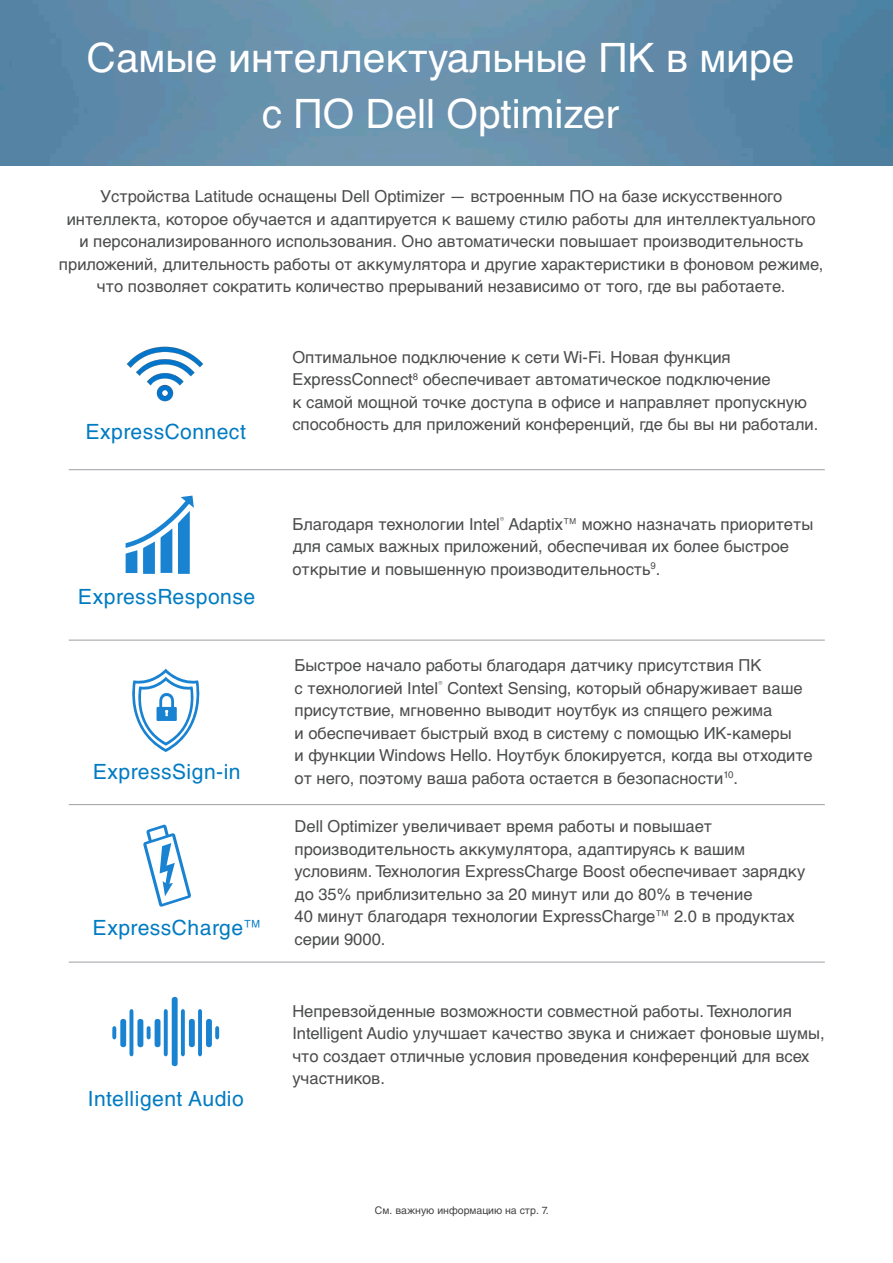
<style>
.page{position:relative;width:893px;height:1263px;background:#fff}
.page>*{position:absolute;margin:0;border:0;box-sizing:border-box;transform-origin:0 0}
.t1{font:40.5px/55.5px "Helvetica Cyr Upright";color:#fff;text-align:center}
.t2{font:21px "Helvetica Cyr Upright";letter-spacing:.025em;color:#007bc2}
.t3{font:16.5px/22.5px "Helvetica Cyr Upright";color:#4b4c4d}
.t4{font:10.5px "Helvetica Cyr Upright";color:#444}
</style>
<div class="page">
<img style="left:127px;top:346px;width:77px;height:56px">
<img style="left:0;top:0;width:893px;height:166px">
<hr style="left:69px;top:469px;width:756px;height:1px;background:#a8a9ad">
<hr style="left:69px;top:639px;width:756px;height:2px;background:#a8a9ad">
<hr style="left:69px;top:804px;width:756px;height:1px;background:#a8a9ad">
<hr style="left:69px;top:961px;width:756px;height:2px;background:#a8a9ad">
<svg style="left:143px;top:825px;width:48px;height:82px"></svg>
<svg style="left:132px;top:669px;width:67px;height:83px"></svg>
<svg style="left:112px;top:997px;width:107px;height:69px"></svg>
<svg style="left:126px;top:496px;width:68px;height:78px"></svg>
<p class="t1" style="left:87px;top:30px;width:709px">Самые интеллектуальные ПК в мире с ПО Dell Optimizer</p>
<p class="t3" style="left:59px;top:185px;width:766px;text-align:center">Устройства Latitude оснащены Dell Optimizer — встроенным ПО на базе искусственного интеллекта, которое обучается и адаптируется к вашему стилю работы для интеллектуального<br>и персонализированного использования. Оно автоматически повышает производительность приложений, длительность работы от аккумулятора и другие характеристики в фоновом режиме, что позволяет сократить количество прерываний независимо от того, где вы работаете.</p>
<p class="t2" style="left:86px;top:420px;width:162px">ExpressConnect</p>
<p class="t2" style="left:78px;top:585px;width:178px">ExpressResponse</p>
<p class="t2" style="left:93px;top:760px;width:149px">ExpressSign-in</p>
<p class="t2" style="left:93px;top:916px;width:170px">ExpressCharge™</p>
<p class="t2" style="left:88px;top:1087px;width:158px">Intelligent Audio</p>
<p class="t3" style="left:292px;top:346px;width:527px">Оптимальное подключение к сети Wi-Fi. Новая функция ExpressConnect<sup>8</sup> обеспечивает автоматическое подключение<br>к самой мощной точке доступа в офисе и направляет пропускную способность для приложений конференций, где бы вы ни работали.</p>
<p class="t3" style="left:292px;top:513px;width:522px">Благодаря технологии Intel<sup>®</sup> Adaptix™ можно назначать приоритеты для самых важных приложений, обеспечивая их более быстрое открытие и повышенную производительность<sup>9</sup>.</p>
<p class="t3" style="left:295px;top:654px;width:520px">Быстрое начало работы благодаря датчику присутствия ПК<br>с технологией Intel<sup>®</sup> Context Sensing, который обнаруживает ваше присутствие, мгновенно выводит ноутбук из спящего режима<br>и обеспечивает быстрый вход в систему с помощью ИК-камеры<br>и функции Windows Hello. Ноутбук блокируется, когда вы отходите от него, поэтому ваша работа остается в безопасности<sup>10</sup>.</p>
<p class="t3" style="left:295px;top:815px;width:512px">Dell Optimizer увеличивает время работы и повышает производительность аккумулятора, адаптируясь к вашим условиям. Технология ExpressCharge Boost обеспечивает зарядку до 35% приблизительно за 20 минут или до 80% в течение<br>40 минут благодаря технологии ExpressCharge™ 2.0 в продуктах серии 9000.</p>
<p class="t3" style="left:292px;top:999px;width:534px">Непревзойденные возможности совместной работы. Технология Intelligent Audio улучшает качество звука и снижает фоновые шумы, что создает отличные условия проведения конференций для всех участников.</p>
<p class="t4" style="left:375px;top:1204px;width:175px">См. важную информацию на стр. 7.</p>
</div>
